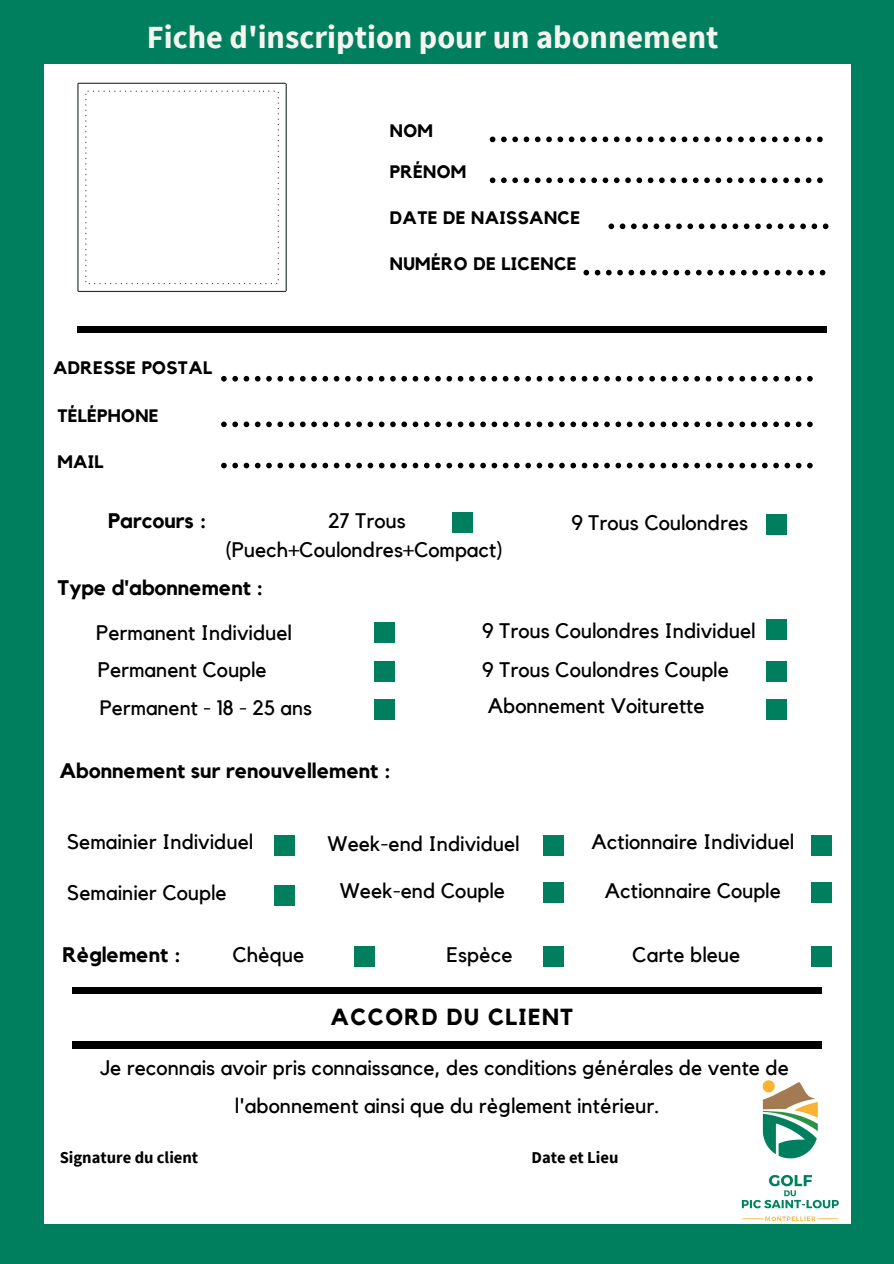
<style>
.page{position:relative;width:894px;height:1264px;background:#fff}
.page>*{position:absolute;margin:0;border:0;box-sizing:border-box;transform-origin:0 0}
.t1{font:700 32.25px "Source Sans Pro";color:#f4f5ef}
.t2{font:700 23.25px "Kollektif";letter-spacing:.06em;color:#000}
.t3{font:21px/38.2px "Kollektif";color:#000;text-align:center}
.t4{font:700 21px "Kollektif";color:#000}
.t5{font:20.85px "Kollektif";color:#000}
.t6{font:700 18px "Kollektif";letter-spacing:.02em;color:#000}
.t7{font:700 16.5px "Source Sans Pro";color:#000}
</style>
<div class="page">
<div style="left:0;top:0;width:893px;height:1263px;background:#007f5f"></div>
<div style="left:45px;top:65px;width:805px;height:421px;background:#fff"></div>
<svg style="left:44px;top:64px;width:346px;height:332px"></svg>
<div style="left:45px;top:473px;width:805px;height:421px;background:#fff"></div>
<div style="left:45px;top:802px;width:805px;height:421px;background:#fff"></div>
<div style="left:77px;top:326px;width:749px;height:7px;background:#000"></div>
<div style="left:73px;top:987px;width:748px;height:6px;background:#000"></div>
<div style="left:73px;top:1041px;width:748px;height:7px;background:#000"></div>
<img style="left:723px;top:1071px;width:128px;height:153px">
<div style="left:766px;top:514px;width:20px;height:20px;background:#007f5f"></div>
<div style="left:374px;top:699px;width:20px;height:20px;background:#007f5f"></div>
<div style="left:374px;top:661px;width:20px;height:21px;background:#007f5f"></div>
<div style="left:374px;top:622px;width:20px;height:20px;background:#007f5f"></div>
<div style="left:766px;top:661px;width:20px;height:21px;background:#007f5f"></div>
<div style="left:766px;top:619px;width:20px;height:21px;background:#007f5f"></div>
<div style="left:766px;top:699px;width:20px;height:20px;background:#007f5f"></div>
<div style="left:274px;top:835px;width:21px;height:20px;background:#007f5f"></div>
<div style="left:274px;top:885px;width:21px;height:20px;background:#007f5f"></div>
<div style="left:543px;top:881px;width:20px;height:21px;background:#007f5f"></div>
<div style="left:543px;top:835px;width:20px;height:20px;background:#007f5f"></div>
<div style="left:811px;top:835px;width:20px;height:20px;background:#007f5f"></div>
<div style="left:811px;top:881px;width:20px;height:21px;background:#007f5f"></div>
<svg style="left:489px;top:137px;width:333px;height:5px"></svg>
<svg style="left:489px;top:177px;width:333px;height:6px"></svg>
<svg style="left:583px;top:270px;width:242px;height:5px"></svg>
<svg style="left:608px;top:223px;width:220px;height:6px"></svg>
<svg style="left:221px;top:376px;width:591px;height:5px"></svg>
<svg style="left:221px;top:421px;width:591px;height:6px"></svg>
<svg style="left:221px;top:463px;width:591px;height:5px"></svg>
<div style="left:451px;top:512px;width:21px;height:20px;background:#007f5f"></div>
<div style="left:354px;top:946px;width:20px;height:20px;background:#007f5f"></div>
<div style="left:811px;top:946px;width:20px;height:20px;background:#007f5f"></div>
<div style="left:543px;top:946px;width:20px;height:20px;background:#007f5f"></div>
<p class="t1" style="left:147px;top:16px;width:573px">Fiche d'inscription pour un abonnement</p>
<p class="t6" style="left:53px;top:359px;width:160px">ADRESSE POSTAL</p>
<p class="t6" style="left:57px;top:407px;width:103px">TÉLÉPHONE</p>
<p class="t6" style="left:57px;top:454px;width:48px">MAIL</p>
<p class="t6" style="left:390px;top:122px;width:45px">NOM</p>
<p class="t6" style="left:390px;top:163px;width:78px">PRÉNOM</p>
<p class="t6" style="left:390px;top:209px;width:192px">DATE DE NAISSANCE</p>
<p class="t6" style="left:390px;top:256px;width:188px">NUMÉRO DE LICENCE</p>
<p class="t4" style="left:108px;top:510px;width:99px">Parcours :</p>
<p class="t3" style="left:328px;top:502px;width:79px">27 Trous</p>
<p class="t3" style="left:226px;top:531px;width:278px">(Puech+Coulondres+Compact)</p>
<p class="t3" style="left:571px;top:504px;width:178px">9 Trous Coulondres</p>
<p class="t4" style="left:57px;top:578px;width:207px">Type d'abonnement :</p>
<p class="t3" style="left:96px;top:614px;width:197px">Permanent Individuel</p>
<p class="t3" style="left:98px;top:651px;width:170px">Permanent Couple</p>
<p class="t5" style="left:100px;top:698px;width:214px">Permanent - 18 - 25 ans</p>
<p class="t4" style="left:59px;top:761px;width:332px">Abonnement sur renouvellement :</p>
<p class="t3" style="left:482px;top:612px;width:275px">9 Trous Coulondres Individuel</p>
<p class="t3" style="left:482px;top:651px;width:248px">9 Trous Coulondres Couple</p>
<p class="t3" style="left:487px;top:687px;width:218px">Abonnement Voiturette</p>
<p class="t3" style="left:67px;top:823px;width:188px">Semainier Individuel</p>
<p class="t3" style="left:67px;top:874px;width:161px">Semainier Couple</p>
<p class="t3" style="left:327px;top:825px;width:193px">Week-end Individuel</p>
<p class="t3" style="left:340px;top:872px;width:167px">Week-end Couple</p>
<p class="t3" style="left:591px;top:823px;width:204px">Actionnaire Individuel</p>
<p class="t3" style="left:604px;top:872px;width:177px">Actionnaire Couple</p>
<p class="t4" style="left:62px;top:945px;width:120px">Règlement :</p>
<p class="t3" style="left:232px;top:936px;width:73px">Chèque</p>
<p class="t3" style="left:446px;top:936px;width:67px">Espèce</p>
<p class="t3" style="left:632px;top:936px;width:109px">Carte bleue</p>
<p class="t2" style="left:330px;top:1006px;width:244px">ACCORD DU CLIENT</p>
<p class="t3" style="left:100px;top:1049px;width:690px">Je reconnais avoir pris connaissance, des conditions générales de vente de l'abonnement ainsi que du règlement intérieur.</p>
<p class="t7" style="left:60px;top:1146px;width:140px">Signature du client</p>
<p class="t7" style="left:531px;top:1146px;width:88px">Date et Lieu</p>
</div>
